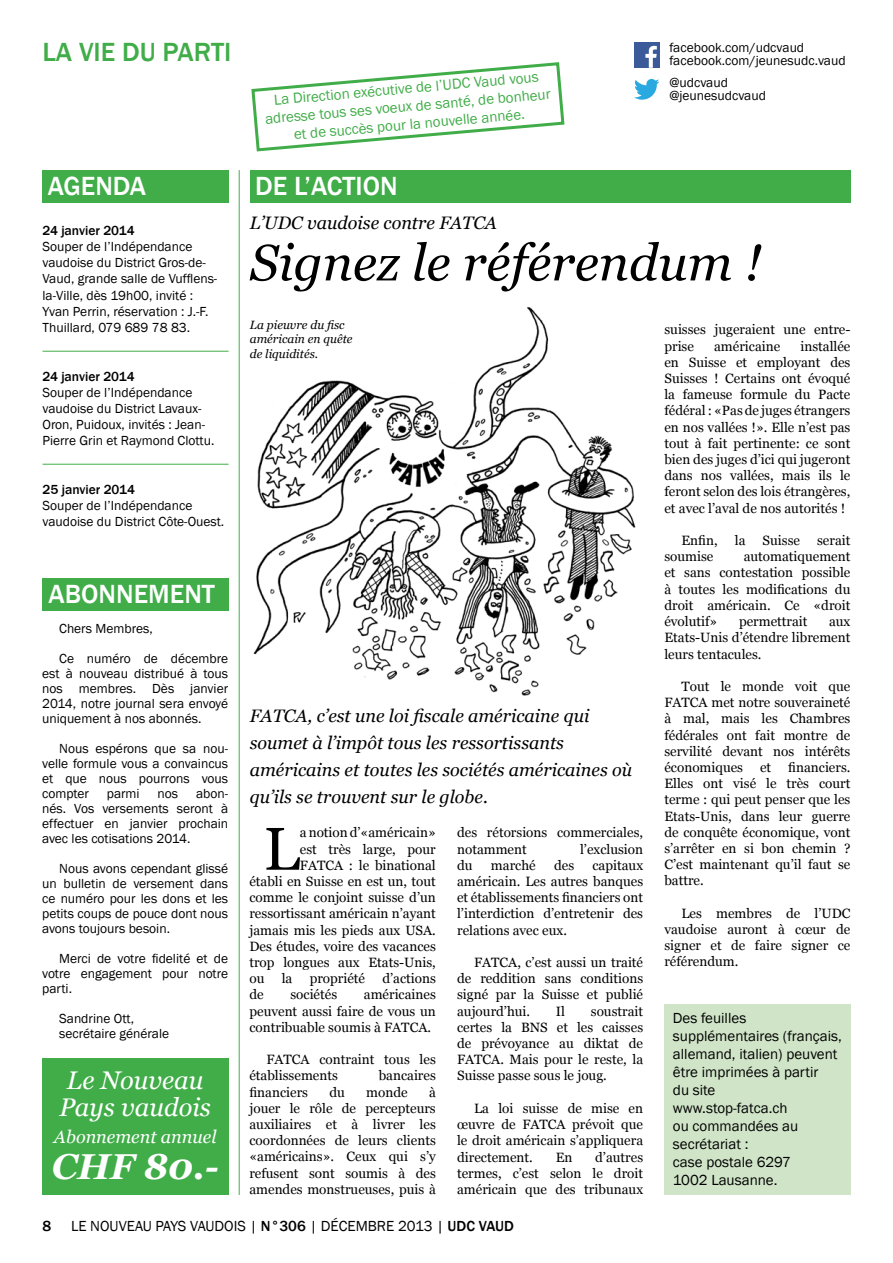
<style>
.page{position:relative;width:893px;height:1263px;background:#fff}
.page>*{position:absolute;margin:0;border:0;box-sizing:border-box;transform-origin:0 0}
.t1{font:60.3px "Georgia";color:#000}
.t2{font:italic 51px "Georgia";color:#000}
.t3{font:italic 700 36px "Georgia";color:#fff}
.t4{font:500 27px "Franklin Gothic";color:#fff}
.t5{font:500 27px "Franklin Gothic";color:#41ad49}
.t6{font:italic 25.5px/27px "Georgia";color:#fff}
.t7{font:italic 18px/27px "Georgia";color:#000}
.t8{font:italic 18px "Georgia";color:#fff}
.t9{font:15px/18px "Franklin Gothic";color:#000}
.t10{font:15px/18px "Franklin Gothic";color:#41ad49;text-align:center}
.t11{font:500 15px "Franklin Gothic";color:#000}
.t12{font:13.5px/16.2px "Georgia";color:#000;text-align:justify}
.t13{font:13.5px/15px "Franklin Gothic";color:#000}
.t14{font:500 13.5px "Franklin Gothic";color:#000}
.t15{font:italic 12px/14.4px "Georgia";color:#000}
.s1{font-weight:500}
</style>
<div class="page">
<div style="left:43px;top:170px;width:186px;height:33px;background:#41ad49"></div>
<div style="left:250px;top:170px;width:600px;height:33px;background:#41ad49"></div>
<div style="left:634px;top:43px;width:25px;height:25px;background:#3a5a99"></div>
<svg style="left:645px;top:46px;width:12px;height:22px"></svg>
<svg style="left:634px;top:79px;width:25px;height:21px"></svg>
<hr style="left:43px;top:351px;width:186px;height:1px;background:#41ad49">
<hr style="left:43px;top:464px;width:186px;height:1px;background:#41ad49">
<div style="left:664px;top:1004px;width:186px;height:191px;background:#d0e4c8"></div>
<img style="left:252px;top:307px;width:384px;height:389px">
<div style="left:42px;top:578px;width:186px;height:32px;background:#41ad49"></div>
<hr style="left:239px;top:170px;width:1px;height:1025px;background:#41ad49">
<div style="left:43px;top:1059px;width:186px;height:136px;background:#41ad49"></div>
<svg style="left:251px;top:62px;width:314px;height:90px"></svg>
<h3 class="t5" style="left:43px;top:36px;width:190px">LA VIE DU PARTI</h3>
<p class="t10" style="left:263px;top:92px;width:288px;rotate:-5deg">La Direction exécutive de l’UDC Vaud vous adresse tous ses voeux de santé, de bonheur et de succès pour la nouvelle année.</p>
<h3 class="t4" style="left:48px;top:170px;width:100px">AGENDA</h3>
<h3 class="t4" style="left:255px;top:170px;width:144px">DE L’ACTION</h3>
<p class="t13" style="left:669px;top:41px;width:178px;line-height:13.5px">facebook.com/udcvaud facebook.com/jeunesudc.vaud</p>
<p class="t13" style="left:669px;top:76px;width:98px;line-height:13.5px">@udcvaud @jeunesudcvaud</p>
<p class="t14" style="left:43px;top:222px;width:94px">24 JANVIER 2014</p>
<p class="t13" style="left:43px;top:239px;width:176px;line-height:16.2px">Souper de l’I ndépendance vaudoise du District Gros-de-<br>Vaud, grande salle de Vufflens&shy;la-Ville, dès 19h00, invité :<br>Yvan Perrin, réservation : J.-F.<br>Thuillard, 079 689 78 83.</p>
<p class="t14" style="left:43px;top:368px;width:94px">24 JANVIER 2014</p>
<p class="t13" style="left:43px;top:385px;width:173px;line-height:16.2px">Souper de l’I ndépendance vaudoise du District Lavaux-<br>Oron, Puidoux, invités : Jean-<br>Pierre Grin et Raymond Clottu.</p>
<p class="t14" style="left:43px;top:481px;width:94px">25 JANVIER 2014</p>
<p class="t13" style="left:43px;top:498px;width:183px;line-height:16.2px">Souper de l’I ndépendance vaudoise du District Côte-Ouest.</p>
<h3 class="t4" style="left:49px;top:577px;width:68px">ABONNEMENT</h3>
<p class="t13" style="left:59px;top:622px;width:95px">Chers Membres,</p>
<p class="t13" style="left:42px;top:652px;width:188px;text-align:justify;text-indent:17px">Ce numéro de décembre est à nouveau distribué à tous nos membres. Dès janvier 2014, notre journal sera envoyé uniquement à nos abonnés.</p>
<p class="t13" style="left:42px;top:742px;width:188px;text-align:justify;text-indent:17px">Nous espérons que sa nou&shy;velle formule vous a convaincus et que nous pourrons vous compter</p>
<p class="t13" style="left:42px;top:787px;width:188px;text-align:justify;text-indent:154px">abon&shy;nés. Vos versements seront à effectuer en janvier prochain avec les cotisations 2014.</p>
<p class="t13" style="left:42px;top:862px;width:188px;text-align:justify;text-indent:17px">N ous avons cependant glissé un bulletin de versement dans ce numéro pour les dons et les petits coups de pouce dont nous avons toujours besoin.</p>
<p class="t13" style="left:42px;top:952px;width:188px;text-align:justify;text-indent:17px">Merci de votre fidelité et de votre engagement pour notre parti.</p>
<p class="t13" style="left:59px;top:1012px;width:112px">Sandrine Ott, secrétaire générale</p>
<p class="t13" style="left:107px;top:787px;width:34px">parmi</p>
<p class="t13" style="left:158px;top:787px;width:22px">nos</p>
<h3 class="t6" style="left:59px;top:1067px;width:153px">Le Nouveau<br>Pays vaudois</h3>
<h3 class="t8" style="left:54px;top:1125px;width:164px">Abonnement annuel</h3>
<h3 class="t3" style="left:52px;top:1143px;width:168px">CHF 80.-</h3>
<h3 class="t7" style="left:250px;top:210px;width:249px">L’UDC vaudoise contre FATCA</h3>
<h2 class="t2" style="left:250px;top:231px;width:513px">Signez le référendum !</h2>
<p class="t12" style="left:664px;top:322px;width:188px">suisses jugeraient une entre&shy;prise</p>
<p class="t15" style="left:250px;top:318px;width:104px">La pieuvre du fisc américain en quête de liquidités.</p>
<p class="t12" style="left:664px;top:338px;width:188px;text-indent:136px">installée en Suisse et employant des Suisses ! Certains ont évoqué la fameuse formule du Pacte fédéral : «Pas de juges étrangers en nos vallées !». Elle n’est pas tout à fait pertinente: ce sont bien des juges d’ici qui jugeront dans nos vallées, mais ils le feront selon des lois étrangères, et avec l’aval de nos autorités !</p>
<p class="t12" style="left:681px;top:533px;width:38px">Enfin,</p>
<p class="t12" style="left:735px;top:533px;width:12px">la</p>
<p class="t12" style="left:763px;top:533px;width:39px">Suisse</p>
<p class="t12" style="left:817px;top:533px;width:35px">serait</p>
<p class="t12" style="left:664px;top:549px;width:51px">soumise</p>
<p class="t12" style="left:714px;top:338px;width:68px">américaine</p>
<p class="t12" style="left:664px;top:549px;width:188px;text-indent:79px">automatiquement et sans contestation possible à toutes les modifications du droit américain. Ce «droit évolutif»</p>
<p class="t12" style="left:739px;top:614px;width:70px">permettrait</p>
<p class="t12" style="left:664px;top:614px;width:188px;text-indent:165px">aux Etats-Unis d’étendre librement leurs tentacules.</p>
<p class="t12" style="left:664px;top:678px;width:188px;text-indent:17px">Tout le monde voit que FATCA met notre souveraineté à mal, mais les Chambres fédérales ont fait montre de servilité devant nos intérêts économiques</p>
<h3 class="t7" style="left:250px;top:702px;width:384px">FATCA, c’est une loi fiscale américaine qui soumet à l’impôt tous les ressortissants américains et toutes les sociétés américaines où qu’ils se trouvent sur le globe.</h3>
<p class="t12" style="left:664px;top:759px;width:188px;text-indent:124px">financiers.<br>Elles ont visé le très court terme : qui peut penser que les Etats-Unis, dans leur guerre de conquête économique, vont s’arrêter en si bon chemin ?<br>C’est maintenant qu’il faut se battre.</p>
<p class="t12" style="left:664px;top:905px;width:188px;text-indent:17px">Les membres de l’UDC vaudoise auront à cœur de signer et de faire signer ce référendum.</p>
<p class="t12" style="left:760px;top:759px;width:13px">et</p>
<h1 class="t1" style="left:264px;top:812px;width:38px">L</h1>
<p class="t12" style="left:300px;top:825px;width:137px">a notion d’«américain»</p>
<p class="t12" style="left:457px;top:825px;width:188px">des rétorsions commerciales, notamment</p>
<p class="t12" style="left:300px;top:841px;width:137px">est très large, pour</p>
<p class="t12" style="left:300px;top:857px;width:137px">FATCA : le binational</p>
<p class="t12" style="left:249px;top:873px;width:188px">établi en Suisse en est un, tout</p>
<p class="t12" style="left:249px;top:890px;width:188px">comme le conjoint suisse d’un</p>
<p class="t12" style="left:249px;top:906px;width:188px">ressortissant américain n’ayant</p>
<p class="t12" style="left:249px;top:922px;width:188px">jamais mis les pieds aux USA.</p>
<p class="t12" style="left:249px;top:938px;width:188px">Des études, voire des vacances</p>
<p class="t12" style="left:249px;top:954px;width:188px">trop longues aux Etats-Unis,</p>
<p class="t12" style="left:249px;top:971px;width:17px">ou</p>
<p class="t12" style="left:282px;top:971px;width:12px">la</p>
<p class="t12" style="left:310px;top:971px;width:57px">propriété</p>
<p class="t12" style="left:382px;top:971px;width:55px">d’actions</p>
<p class="t12" style="left:249px;top:987px;width:16px">de</p>
<p class="t12" style="left:290px;top:987px;width:48px">sociétés</p>
<p class="t12" style="left:580px;top:841px;width:65px">l’exclusion</p>
<p class="t12" style="left:457px;top:857px;width:17px">du</p>
<p class="t12" style="left:491px;top:857px;width:46px">marché</p>
<p class="t12" style="left:554px;top:857px;width:22px">des</p>
<p class="t12" style="left:457px;top:857px;width:188px;text-indent:135px">capitaux américain. Les autres banques et établissements financiers ont l’interdiction d’entretenir des relations avec eux.</p>
<p class="t12" style="left:457px;top:954px;width:188px;text-indent:17px">FATCA, c’est aussi un traité de reddition sans conditions signé par la Suisse et publié aujourd’hui.</p>
<p class="t12" style="left:249px;top:987px;width:188px;text-indent:114px">américaines peuvent aussi faire de vous un contribuable soumis à FATCA.</p>
<p class="t12" style="left:249px;top:1052px;width:188px;text-indent:17px">FATCA contraint tous les établissements</p>
<p class="t12" style="left:556px;top:1003px;width:11px">Il</p>
<p class="t12" style="left:457px;top:1003px;width:188px;text-indent:134px">soustrait certes la BNS et les caisses de prévoyance au diktat de FATCA. Mais pour le reste, la Suisse passe sous le joug.</p>
<p class="t12" style="left:457px;top:1100px;width:188px;text-indent:17px">La loi suisse de mise en œuvre de FATCA prévoit que le droit américain s’appliquera directement.</p>
<p class="t9" style="left:673px;top:1010px;width:170px">Des feuilles supplémentaires (français, allemand, italien) peuvent être imprimées à partir<br>du site<br>www.stop-fatca.ch<br>ou commandées au secrétariat :<br>case postale 6297<br>1002 Lausanne.</p>
<p class="t12" style="left:379px;top:1068px;width:59px">bancaires</p>
<p class="t12" style="left:249px;top:1084px;width:60px">financiers</p>
<p class="t12" style="left:329px;top:1084px;width:17px">du</p>
<p class="t12" style="left:366px;top:1084px;width:43px">monde</p>
<p class="t12" style="left:249px;top:1084px;width:188px;text-indent:180px">à jouer le rôle de percepteurs auxiliaires et à livrer les coordonnées de leurs clients «américains». Ceux qui s’y refusent sont soumis à des amendes monstrueuses, puis à</p>
<p class="t12" style="left:457px;top:1149px;width:188px;text-indent:138px">d’autres termes, c’est selon le droit américain que des tribunaux</p>
<p class="t12" style="left:556px;top:1149px;width:18px">En</p>
<p class="t11" style="left:43px;top:1217px;width:10px">8</p>
<p class="t9" style="left:71px;top:1217px;width:444px">Le nouveau Pays Vaudois | <span class="s1">N°306</span> | DÉCEMBRE 2013 | <span class="s1">UDC VAUD</span></p>
</div>
